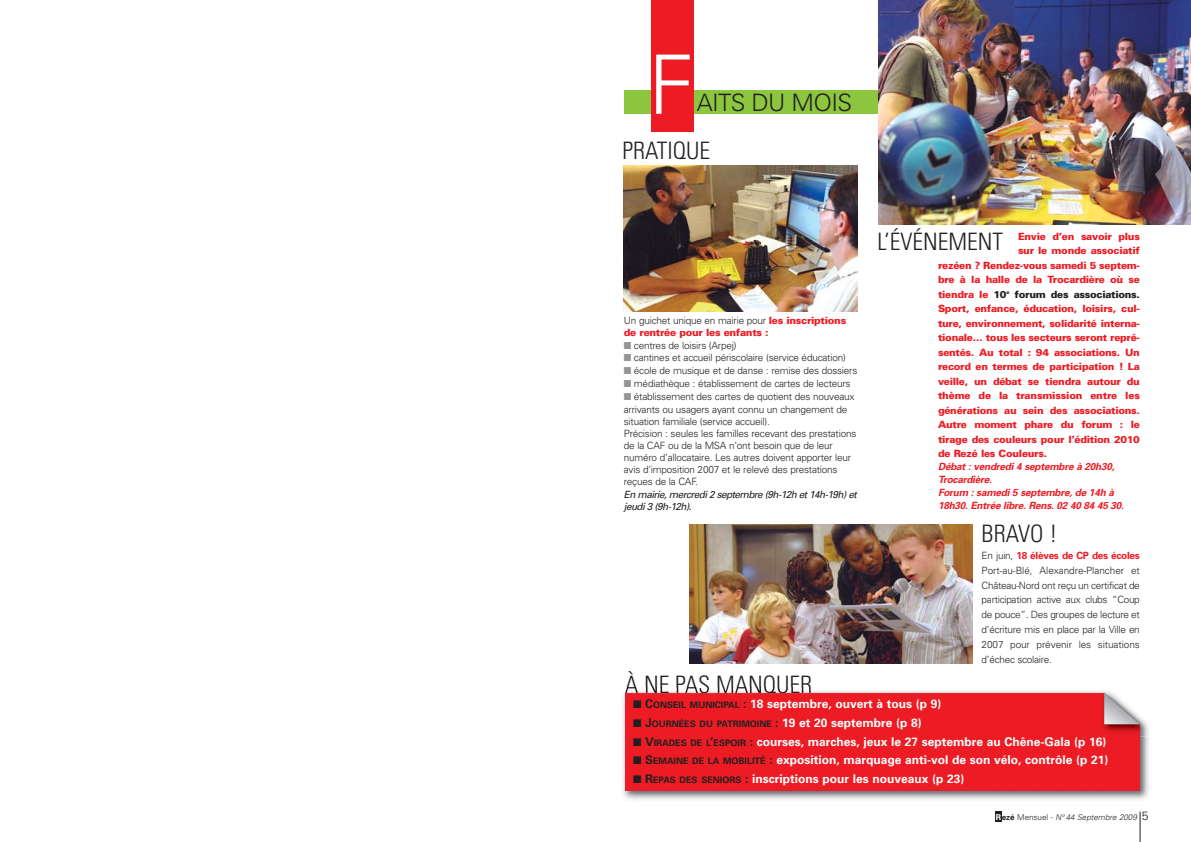
<style>
.page{position:relative;width:1191px;height:842px;background:#fff}
.page>*{position:absolute;margin:0;border:0;box-sizing:border-box;transform-origin:0 0}
.t1{font:300 82px "Univers";color:#fff}
.t2{font:300 condensed 24px "Univers";color:#231f20}
.t3{font:300 24px "Univers";letter-spacing:-.03em;color:#231f20}
.t4{font:700 12px "Univers";color:#fff}
.t5{font:300 10px/14.8px "Univers";letter-spacing:-.02em;color:#231f20;text-align:justify}
.t6{font:900 10px/12.1px "Univers";letter-spacing:-.025em;color:#ed1c24}
.t7{font:italic 700 10px/13px "Univers";color:#ed1c24}
.t8{font:italic 10px/12.1px "Univers";color:#231f20}
.t9{font:900 10px "Univers";letter-spacing:-.025em;color:#231f20}
.t10{font:700 9px "Univers";color:#231f20}
.t11{font:italic 300 8px "Univers";color:#231f20}
.s1{font-weight:300;color:#231f20}
.s2{color:#939598}
.s3{color:#ed1c24}
.s4{font-weight:700;color:#ed1c24}
.s5{color:#231f20}
.s6{font-size:9px;color:#231f20}
.s7{font-size:12px}
.s8{font-size:12px;color:#fff}
.s9{font-weight:700;font-style:normal;color:#fff}
.s10{font-weight:700;font-style:normal}
.s11{font-style:normal}
.s12{font-style:normal;font-size:12px}
</style>
<div class="page">
<img style="left:624px;top:165px;width:233px;height:147px">
<img style="left:623px;top:687px;width:526px;height:113px">
<img style="left:625px;top:687px;width:185px;height:6px">
<div style="left:625px;top:693px;width:515px;height:98px;background:#ed1c24"></div>
<hr style="left:1139px;top:812px;width:1px;height:30px;background:#231f20">
<div style="left:995px;top:811px;width:6px;height:11px;background:#231f20"></div>
<div style="left:624px;top:91px;width:299px;height:23px;background:#8cc63f"></div>
<div style="left:651px;top:0;width:43px;height:132px;background:#ed1c24"></div>
<img style="left:690px;top:525px;width:282px;height:138px">
<img style="left:1098px;top:687px;width:51px;height:49px">
<img style="left:1098px;top:693px;width:42px;height:43px">
<svg style="left:1104px;top:693px;width:36px;height:31px"></svg>
<img style="left:878px;top:0;width:313px;height:225px">
<h1 class="t1" style="left:648px;top:55px;width:47px">F</h1>
<h2 class="t3" style="left:697px;top:94px;width:157px">AITS DU MOIS</h2>
<h2 class="t2" style="left:622px;top:142px;width:89px">PRATIQUE</h2>
<p class="t6" style="left:624px;top:316px;width:224px"><span class="s1">Un guichet unique en mairie pour</span> les inscriptions de rentrée pour les enfants :</p>
<p class="t5" style="left:624px;top:338px;width:114px"><span class="s2">■</span> centres de loisirs (Arpej)</p>
<p class="t5" style="left:624px;top:351px;width:223px"><span class="s2">■</span> cantines et accueil périscolaire (service éducation)</p>
<p class="t5" style="left:624px;top:364px;width:235px"><span class="s2">■</span> école de musique et de danse : remise des dossiers</p>
<p class="t5" style="left:624px;top:377px;width:228px"><span class="s2">■</span> médiathèque : établissement de cartes de lecteurs</p>
<p class="t5" style="left:624px;top:391px;width:234px;line-height:12.2px;text-align:left"><span class="s2">■</span> établissement des cartes de quotient des nouveaux arrivants ou usagers ayant connu un changement de situation familiale (service accueil).<br>Précision : seules les familles recevant des prestations de la CAF ou de la MSA n’ont besoin que de leur numéro d’allocataire. Les autres doivent apporter leur avis d'imposition 2007 et le relevé des prestations reçues de la CAF.</p>
<p class="t8" style="left:624px;top:489px;width:236px">En mairie,mercredi2 septembre (9h-12h et14h-19h)et jeudi3 (9h-12h).</p>
<h2 class="t2" style="left:625px;top:676px;width:189px">À NE PAS MANQUER</h2>
<h2 class="t2" style="left:877px;top:233px;width:127px">L’ÉVÉNEMENT</h2>
<p class="t6" style="left:1018px;top:231px;width:123px">Envie d’en savoir plus</p>
<p class="t6" style="left:1018px;top:245px;width:123px">sur le monde associatif</p>
<p class="t6" style="left:938px;top:260px;width:203px">rezéen ? Rendez-vous samedi 5 septem-</p>
<p class="t6" style="left:938px;top:274px;width:203px">bre à la halle de la Trocardière où se</p>
<p class="t9" style="left:938px;top:290px;width:203px"><span class="s3">tiendra le</span> 10<sup>e</sup> forum des associations.</p>
<p class="t6" style="left:938px;top:303px;width:203px">Sport, enfance, éducation, loisirs, cul-</p>
<p class="t6" style="left:938px;top:318px;width:203px">ture, environnement, solidarité interna-</p>
<p class="t6" style="left:938px;top:332px;width:203px">tionale… tous les secteurs seront repré-</p>
<p class="t6" style="left:938px;top:347px;width:203px">sentés. Au total : 94 associations. Un</p>
<p class="t6" style="left:938px;top:361px;width:203px">record en termes de participation ! La</p>
<p class="t6" style="left:938px;top:376px;width:203px">veille, un débat se tiendra autour du</p>
<p class="t6" style="left:938px;top:390px;width:203px">thème de la transmission entre les</p>
<p class="t6" style="left:938px;top:405px;width:203px">générations au sein des associations.</p>
<p class="t6" style="left:938px;top:419px;width:203px">Autre moment phare du forum : le</p>
<p class="t6" style="left:938px;top:434px;width:203px">tirage des couleurs pour l’édition 2010</p>
<p class="t6" style="left:938px;top:448px;width:110px">de Rezé les Couleurs.</p>
<p class="t7" style="left:938px;top:461px;width:189px">Débat : vendredi 4 septembre à 20h30,<br>Trocardière.<br>Forum : samedi 5 septembre, de 14h à<br>18h30. Entrée libre. Rens. 02 40 84 45 30.</p>
<h2 class="t2" style="left:981px;top:525px;width:77px">BRAVO !</h2>
<p class="t5" style="left:981px;top:549px;width:160px">En juin, <span class="s4">18 élèves de CP des écoles </span>Port-au-Blé, Alexandre-Plancher et Château-Nord ont reçu un certificat de participation active aux clubs “Coup de pouce”. Des groupes de lecture et d’écriture mis en place par la Ville en 2007 pour prévenir les situations d’échec scolaire.</p>
<p class="t4" style="left:633px;top:699px;width:310px"><span class="s5">■ C</span><span class="s6">ONSEIL MUNICIPAL</span> <span class="s5">:</span> 18 septembre, ouvert à tous (p 9)</p>
<p class="t10" style="left:633px;top:720px;width:290px">■ <span class="s7">J</span>OURNÉES DU PATRIMOINE <span class="s7">:</span> <span class="s8">19 et 20 septembre (p 8)</span></p>
<p class="t4" style="left:633px;top:737px;width:475px"><span class="s5">■ V</span><span class="s6">IRADES DE L</span><span class="s5">’</span><span class="s6">ESPOIR</span> <span class="s5">:</span> courses, marches, jeux le 27 septembre au Chêne-Gala (p 16)</p>
<p class="t4" style="left:633px;top:756px;width:477px"><span class="s5">■ S</span><span class="s6">EMAINE DE LA MOBILITÉ</span> <span class="s5">:</span> exposition, marquage anti-vol de son vélo, contrôle (p 21)</p>
<p class="t4" style="left:633px;top:774px;width:333px"><span class="s5">■ R</span><span class="s6">EPAS DES SENIORS</span> <span class="s5">:</span> inscriptions pour les nouveaux (p 23)</p>
<p class="t11" style="left:995px;top:815px;width:154px"><span class="s9">R</span> <span class="s10">ezé</span> <span class="s11">M e n s u e l -</span> N° 44 Septembre 2009 <span class="s12">5</span></p>
</div>
